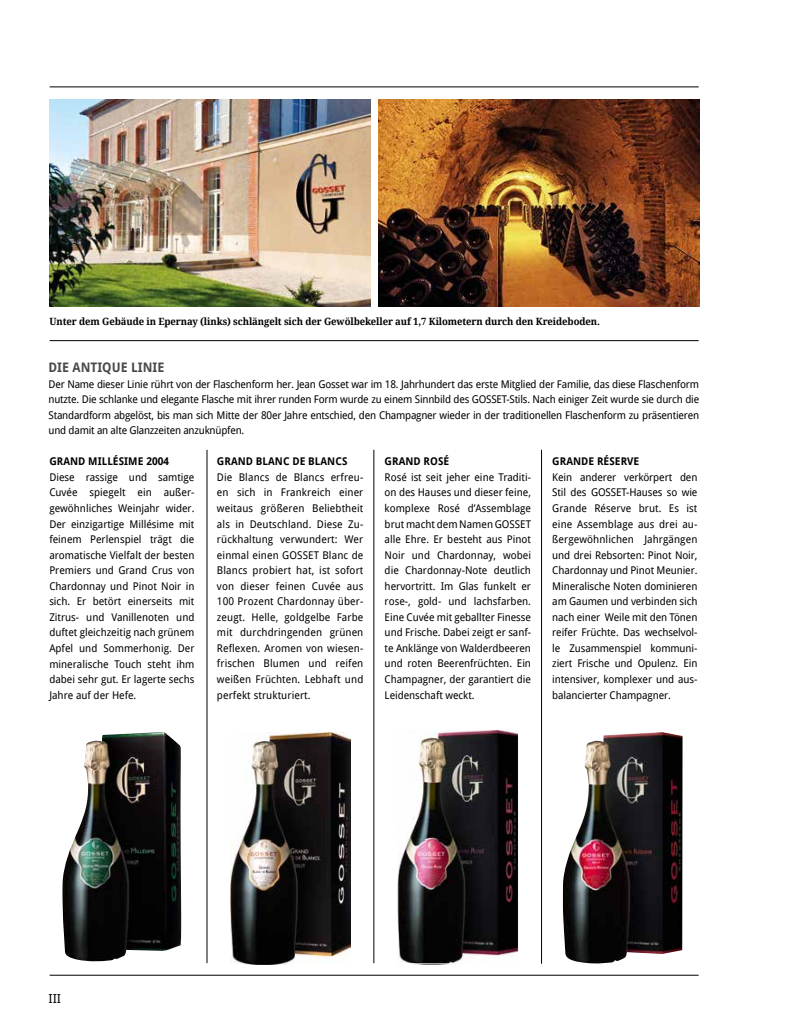
<style>
.page{position:relative;width:798px;height:1028px;background:#fff}
.page>*{position:absolute;margin:0;border:0;box-sizing:border-box;transform-origin:0 0}
.t1{font:700 13.12px "Droid Sans Pro";letter-spacing:.005em;color:#484847;scale:.95 1}
.t2{font:12.5px "Droid Sans Pro";color:#000}
.t3{font:10.62px/15.5px "Droid Sans Pro";letter-spacing:-.005em;color:#000;text-align:justify}
.t4{font:700 10.62px "Droid Sans Pro";letter-spacing:.005em;color:#000}
.t5{font:700 10px "Droid Serif Pro";letter-spacing:-.01em;color:#000;scale:.95 1}
</style>
<div class="page">
<hr style="left:50px;top:974px;width:648px;height:1px;background:#000">
<hr style="left:50px;top:87px;width:648px;height:1px;background:#000">
<hr style="left:206px;top:450px;width:1px;height:513px;background:#000">
<hr style="left:373px;top:450px;width:1px;height:513px;background:#000">
<hr style="left:541px;top:450px;width:1px;height:513px;background:#000">
<hr style="left:50px;top:340px;width:648px;height:1px;background:#000">
<img style="left:50px;top:99px;width:320px;height:207px">
<img style="left:378px;top:99px;width:320px;height:207px">
<img style="left:562px;top:732px;width:120px;height:232px">
<img style="left:230px;top:732px;width:120px;height:232px">
<img style="left:62px;top:732px;width:119px;height:229px">
<img style="left:399px;top:731px;width:117px;height:231px">
<div style="left:397px;top:729px;width:121px;height:235px;border:1px solid #fff"></div>
<p class="t5" style="left:50px;top:315px;width:580px">Unter dem Gebäude in Epernay (links) schlängelt sich der Gewölbekeller auf 1,7 Kilometern durch den Kreideboden.</p>
<p class="t1" style="left:49px;top:358px;width:123px">DIE ANTIQUE LINIE</p>
<p class="t3" style="left:49px;top:376px;width:651px">Der Name dieser Linie rührt von der Flaschenform her. Jean Gosset war im 18. Jahrhundert das erste Mitglied der Familie, das diese Flaschenform nutzte. Die schlanke und elegante Flasche mit ihrer runden Form wurde zu einem Sinnbild des GOSSET-Stils. Nach einiger Zeit wurde sie durch die Standardform abgelöst, bis man sich Mitte der 80er Jahre entschied, den Champagner wieder in der traditionellen Flaschenform zu präsentieren und damit an alte Glanzzeiten anzuknüpfen.</p>
<p class="t4" style="left:49px;top:454px;width:121px">GRAND MILLÉSIME 2004</p>
<p class="t3" style="left:49px;top:469px;width:147px">Diese rassige und samtige Cuvée spiegelt ein außer&shy;gewöhnliches Weinjahr wider.<br>Der einzigartige Millésime mit feinem Perlenspiel trägt die aromatische Vielfalt der besten Premiers und Grand Crus von Chardonnay und Pinot Noir in sich. Er betört einerseits mit Zitrus- und Vanillenoten und duftet gleichzeitig nach grünem Apfel und Sommerhonig. Der mineralische Touch steht ihm dabei sehr gut. Er lagerte sechs Jahre auf der Hefe.</p>
<p class="t4" style="left:217px;top:454px;width:132px">GRAND BLANC DE BLANCS</p>
<p class="t3" style="left:217px;top:469px;width:148px">Die Blancs de Blancs erfreu&shy;en sich in Frankreich einer weitaus größeren Beliebtheit als in Deutschland. Diese Zu&shy;rückhaltung verwundert: Wer einmal einen GOSSET Blanc de Blancs probiert hat, ist sofort von dieser feinen Cuvée aus 100 Prozent Chardonnay über&shy;zeugt. Helle, goldgelbe Farbe mit durchdringenden grünen Reflexen. Aromen von wiesen&shy;frischen Blumen und reifen weißen Früchten. Lebhaft und perfekt strukturiert.</p>
<p class="t4" style="left:384px;top:454px;width:66px">GRAND ROSÉ</p>
<p class="t3" style="left:384px;top:469px;width:148px">Rosé ist seit jeher eine Traditi&shy;on des Hauses und dieser feine, komplexe Rosé d’Assemblage brut macht dem Namen GOSSET alle Ehre. Er besteht aus Pinot Noir und Chardonnay, wobei die Chardonnay-Note deutlich hervortritt. Im Glas funkelt er rose-, gold- und lachsfarben.<br>Eine Cuvée mit geballter Finesse und Frische. Dabei zeigt er sanf&shy;te Anklänge von Walderdbeeren und roten Beerenfrüchten. Ein Champagner, der garantiert die Leidenschaft weckt.</p>
<p class="t4" style="left:552px;top:454px;width:89px">GRANDE RÉSERVE</p>
<p class="t3" style="left:552px;top:469px;width:147px">Kein anderer verkörpert den Stil des GOSSET-Hauses so wie Grande Réserve brut. Es ist eine Assemblage aus drei au&shy;ßergewöhnlichen Jahrgängen und drei Rebsorten: Pinot Noir, Chardonnay und Pinot Meunier.<br>Mineralische Noten dominieren am Gaumen und verbinden sich nach einer Weile mit den Tönen reifer Früchte. Das wechselvol&shy;le Zusammenspiel kommuni&shy;ziert Frische und Opulenz. Ein intensiver, komplexer und aus&shy;balancierter Champagner.</p>
<p class="t2" style="left:49px;top:990px;width:14px">III</p>
</div>
